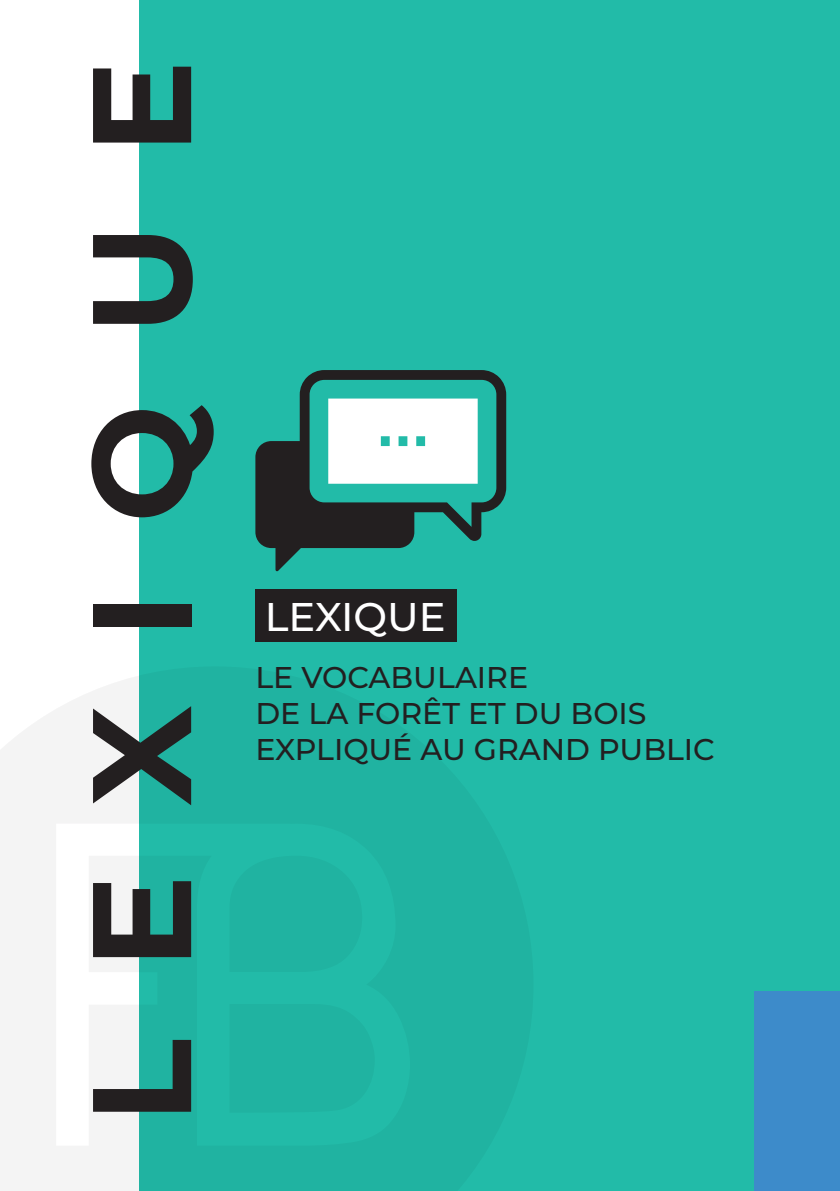
<style>
.page{position:relative;width:840px;height:1191px;background:#fff}
.page>*{position:absolute;margin:0;border:0;box-sizing:border-box;transform-origin:0 0}
.t1{font:700 140px "Montserrat";letter-spacing:.5em;color:#231f20}
.t2{font:500 40px "Montserrat";color:#fff}
.t3{font:500 30px "Montserrat";color:#231f20}
</style>
<div class="page">
<div style="left:139px;top:0;width:700px;height:1191px;background:#22bba8"></div>
<svg style="left:0;top:676px;width:139px;height:515px;fill:#f4f4f4"></svg>
<div style="left:255px;top:589px;width:201px;height:52px;background:#231f20"></div>
<svg style="left:255px;top:370px;width:251px;height:201px"></svg>
<div style="left:754px;top:991px;width:85px;height:200px;background:#3d8bca"></div>
<p class="t1" style="left:40px;top:1123px;width:1064px;rotate:-90deg">LEXIQUE</p>
<p class="t2" style="left:265px;top:588px;width:182px">LEXIQUE</p>
<p class="t3" style="left:255px;top:656px;width:274px">LE VOCABULAIRE</p>
<p class="t3" style="left:255px;top:692px;width:392px">DE LA FORÊT ET DU BOIS</p>
<p class="t3" style="left:255px;top:728px;width:461px">EXPLIQUÉ AU GRAND PUBLIC</p>
</div>
